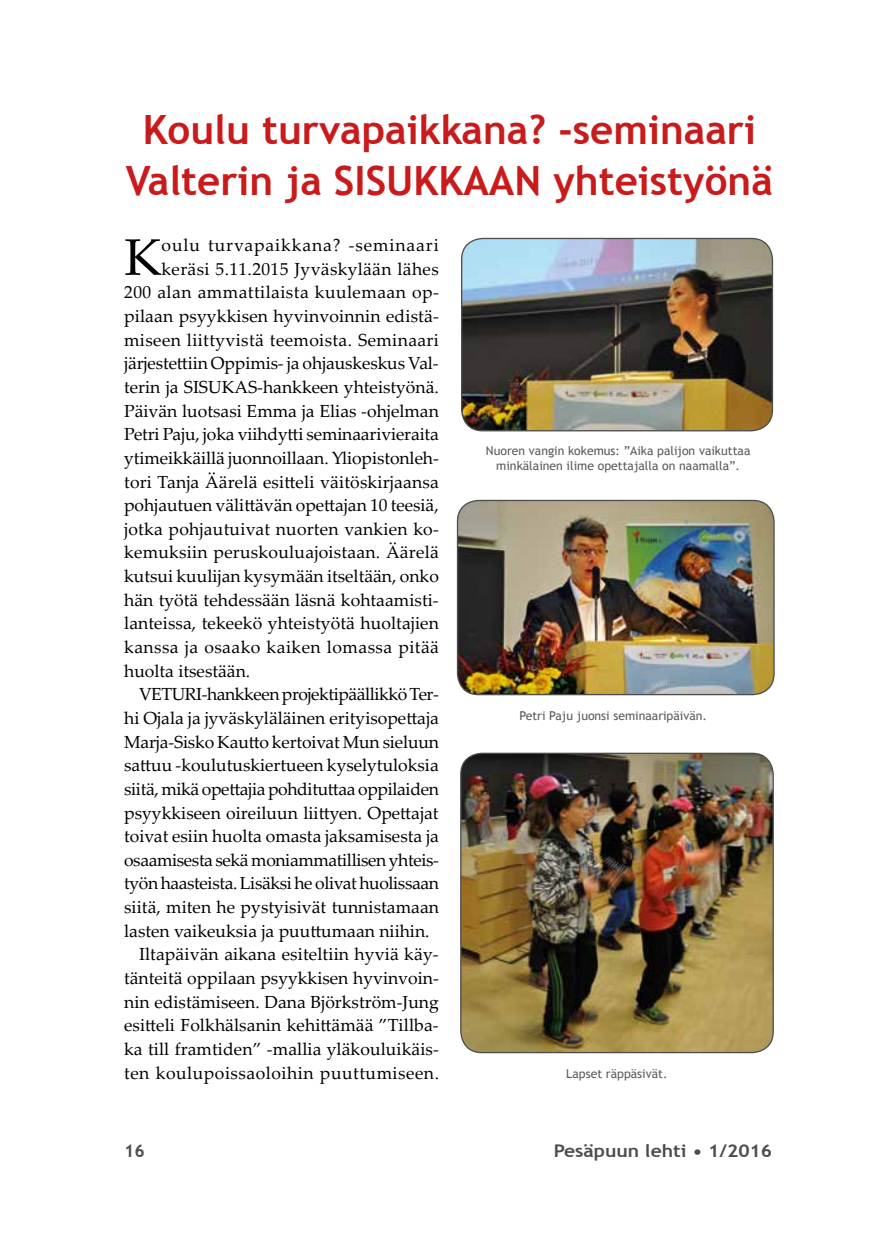
<style>
.page{position:relative;width:874px;height:1241px;background:#fff}
.page>*{position:absolute;margin:0;border:0;box-sizing:border-box;transform-origin:0 0}
.t1{font:51.45px "Palatino Linotype";color:#000}
.t2{font:700 40.25px/50.8px "Trebuchet MS";color:#c91b1c;text-align:center}
.t3{font:17.5px "Palatino Linotype";color:#000}
.t4{font:17.5px "Palatino Linotype";letter-spacing:-.02em;color:#000}
.t5{font:17.5px "Palatino Linotype";letter-spacing:.02em;color:#000}
.t6{font:17.5px "Palatino Linotype";letter-spacing:.025em;color:#000}
.t7{font:17.5px "Palatino Linotype";letter-spacing:-.025em;color:#000}
.t8{font:17.5px "Palatino Linotype";letter-spacing:.03em;color:#000}
.t9{font:17.5px "Palatino Linotype";letter-spacing:.05em;color:#000}
.t10{font:700 17.5px "Trebuchet MS";color:#4c4d4d;scale:1.1 1}
.t11{font:700 17.5px "Trebuchet MS";color:#4c4d4d}
.t12{font:12.25px/14.7px "Trebuchet MS";color:#5b5a5a;text-align:center}
</style>
<div class="page">
<img style="left:458px;top:501px;width:315px;height:193px">
<div style="left:456px;top:499px;width:318px;height:196px;border:1px solid #4c4d4d;border-radius:21px"></div>
<img style="left:462px;top:754px;width:310px;height:298px">
<div style="left:460px;top:752px;width:313px;height:301px;border:1px solid #4c4d4d;border-radius:21px"></div>
<img style="left:461px;top:238px;width:311px;height:192px">
<div style="left:461px;top:238px;width:311px;height:193px;border:1px solid #4c4d4d;border-radius:21px"></div>
<h2 class="t2" style="left:126px;top:104px;width:648px">Koulu turvapaikkana? -seminaari<br>Valterin ja SISUKKAAN yhteistyönä</h2>
<h1 class="t1" style="left:124px;top:221px;width:39px">K</h1>
<p class="t9" style="left:161px;top:233px;width:279px">oulu turvapaikkana? -seminaari</p>
<p class="t5" style="left:161px;top:256px;width:278px">keräsi 5.11.2015 Jyväskylään lähes</p>
<p class="t6" style="left:124px;top:280px;width:316px">200 alan ammattilaista kuulemaan op-</p>
<p class="t3" style="left:124px;top:303px;width:316px">pilaan psyykkisen hyvinvoinnin edistä-</p>
<p class="t5" style="left:124px;top:327px;width:316px">miseen liittyvistä teemoista. Seminaari</p>
<p class="t3" style="left:124px;top:351px;width:316px">järjestettiin Oppimis- ja ohjauskeskus Val-</p>
<p class="t3" style="left:124px;top:374px;width:316px">terin ja SISUKAS-hankkeen yhteistyönä.</p>
<p class="t3" style="left:124px;top:398px;width:316px">Päivän luotsasi Emma ja Elias -ohjelman</p>
<p class="t3" style="left:124px;top:422px;width:316px">Petri Paju, joka viihdytti seminaarivieraita</p>
<p class="t3" style="left:124px;top:445px;width:316px">ytimeikkäillä juonnoillaan. Yliopistonleh-</p>
<p class="t3" style="left:124px;top:469px;width:316px">tori Tanja Äärelä esitteli väitöskirjaansa</p>
<p class="t3" style="left:124px;top:492px;width:316px">pohjautuen välittävän opettajan 10 teesiä,</p>
<p class="t3" style="left:124px;top:516px;width:316px">jotka pohjautuivat nuorten vankien ko-</p>
<p class="t3" style="left:124px;top:540px;width:316px">kemuksiin peruskouluajoistaan. Äärelä</p>
<p class="t3" style="left:124px;top:563px;width:316px">kutsui kuulijan kysymään itseltään, onko</p>
<p class="t3" style="left:124px;top:587px;width:316px">hän työtä tehdessään läsnä kohtaamisti-</p>
<p class="t3" style="left:124px;top:611px;width:316px">lanteissa, tekeekö yhteistyötä huoltajien</p>
<p class="t6" style="left:124px;top:634px;width:316px">kanssa ja osaako kaiken lomassa pitää</p>
<p class="t3" style="left:124px;top:658px;width:128px">huolta itsestään.</p>
<p class="t7" style="left:139px;top:681px;width:301px">VETURI-hankkeen projektipäällikkö Ter-</p>
<p class="t3" style="left:124px;top:705px;width:316px">hi Ojala ja jyväskyläläinen erityisopettaja</p>
<p class="t3" style="left:124px;top:729px;width:316px">Marja-Sisko Kautto kertoivat Mun sieluun</p>
<p class="t3" style="left:124px;top:752px;width:316px">sattuu -koulutuskiertueen kyselytuloksia</p>
<p class="t4" style="left:124px;top:776px;width:316px">siitä, mikä opettajia pohdituttaa oppilaiden</p>
<p class="t3" style="left:124px;top:800px;width:316px">psyykkiseen oireiluun liittyen. Opettajat</p>
<p class="t3" style="left:124px;top:823px;width:316px">toivat esiin huolta omasta jaksamisesta ja</p>
<p class="t4" style="left:124px;top:847px;width:316px">osaamisesta sekä moniammatillisen yhteis-</p>
<p class="t4" style="left:124px;top:870px;width:316px">työn haasteista. Lisäksi he olivat huolissaan</p>
<p class="t3" style="left:124px;top:894px;width:316px">siitä, miten he pystyisivät tunnistamaan</p>
<p class="t3" style="left:124px;top:918px;width:307px">lasten vaikeuksia ja puuttumaan niihin.</p>
<p class="t3" style="left:139px;top:941px;width:301px">Iltapäivän aikana esiteltiin hyviä käy-</p>
<p class="t3" style="left:124px;top:965px;width:316px">tänteitä oppilaan psyykkisen hyvinvoin-</p>
<p class="t3" style="left:124px;top:989px;width:316px">nin edistämiseen. Dana Björkström-Jung</p>
<p class="t3" style="left:124px;top:1012px;width:316px">esitteli Folkhälsanin kehittämää ”Tillba-</p>
<p class="t3" style="left:124px;top:1036px;width:316px">ka till framtiden” -mallia yläkouluikäis-</p>
<p class="t8" style="left:124px;top:1059px;width:316px">ten koulupoissaoloihin puuttumiseen.</p>
<p class="t12" style="left:485px;top:443px;width:266px">Nuoren vangin kokemus: ”Aika palijon vaikuttaa minkälainen ilime opettajalla on naamalla”.</p>
<p class="t12" style="left:519px;top:708px;width:189px">Petri Paju juonsi seminaaripäivän.</p>
<p class="t12" style="left:566px;top:1066px;width:103px">Lapset räppäsivät.</p>
<p class="t11" style="left:124px;top:1139px;width:22px">16</p>
<p class="t10" style="left:553px;top:1139px;width:200px">Pesäpuun lehti • 1/2016</p>
</div>
